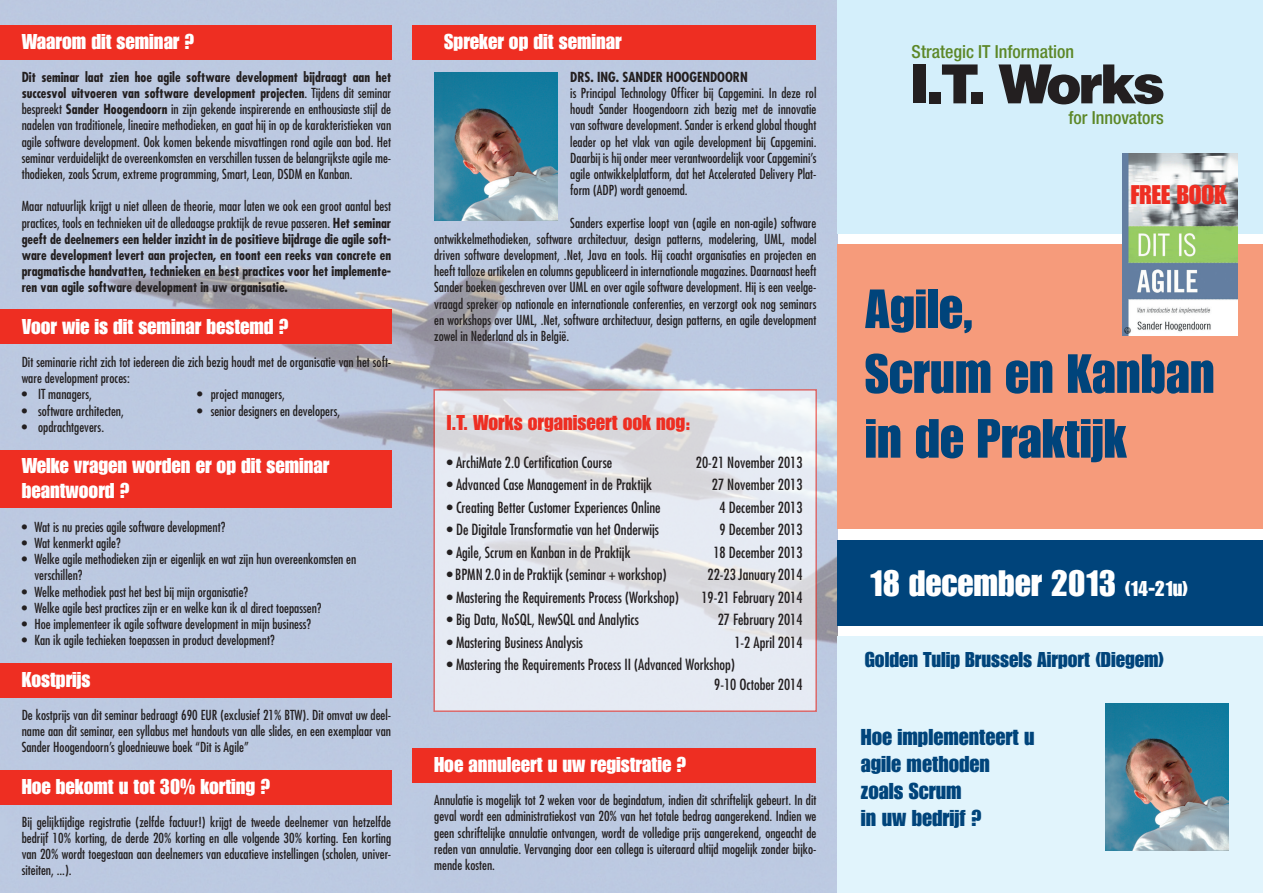
<style>
.page{position:relative;width:1263px;height:893px;background:#fff}
.page>*{position:absolute;margin:0;border:0;box-sizing:border-box;transform-origin:0 0}
.t1{font:54px/64.8px "Impact";color:#00447b}
.t2{font:36px "Impact";color:#fff}
.t3{font:26.4px "Impact";color:#ee2e22}
.t4{font:22.5px "Impact";color:#00447b}
.t5{font:21px "Impact";color:#fff}
.t6{font:21px "Impact";color:#00447b}
.t7{font:21px "Impact";color:#ee2e22}
.t8{font:500 condensed 18px "Helvetica Neue";color:#5c8727}
.t9{font:condensed 15px "Futura";color:#231f20}
.t10{font:condensed 13.5px/16.2px "Futura";color:#231f20;text-align:justify}
.t11{font:700 condensed 13.5px/16.2px "Futura";color:#231f20;text-align:justify}
.s1{font-weight:700}
.s2{font-weight:400}
.s3{font-size:21px}
</style>
<div class="page">
<img style="left:0;top:0;width:838px;height:893px">
<div style="left:0;top:26px;width:391px;height:34px;background:#ee2e22"></div>
<div style="left:412px;top:26px;width:404px;height:34px;background:#ee2e22"></div>
<div style="left:0;top:309px;width:391px;height:34px;background:#ee2e22"></div>
<div style="left:0;top:663px;width:391px;height:34px;background:#ee2e22"></div>
<div style="left:0;top:771px;width:391px;height:34px;background:#ee2e22"></div>
<div style="left:412px;top:748px;width:404px;height:34px;background:#ee2e22"></div>
<div style="left:0;top:451px;width:391px;height:57px;background:#ee2e22"></div>
<div style="left:838px;top:637px;width:425px;height:256px;background:#e1f4fc"></div>
<div style="left:838px;top:0;width:425px;height:234px;background:#d4effb"></div>
<div style="left:838px;top:244px;width:425px;height:285px;background:#f69b7b"></div>
<div style="left:838px;top:540px;width:425px;height:85px;background:#00447b"></div>
<img style="left:1105px;top:703px;width:123px;height:147px">
<img style="left:434px;top:73px;width:123px;height:147px">
<div style="left:913px;top:64px;width:12px;height:39px;background:#231f20"></div>
<div style="left:929px;top:92px;width:12px;height:11px;background:#231f20"></div>
<svg style="left:942px;top:64px;width:35px;height:39px"></svg>
<div style="left:971px;top:92px;width:11px;height:11px;background:#231f20"></div>
<svg style="left:998px;top:64px;width:165px;height:40px"></svg>
<svg style="left:433px;top:389px;width:384px;height:323px;fill:#e6eaf3"></svg>
<img style="left:1123px;top:154px;width:114px;height:181px">
<p class="t5" style="left:22px;top:29px;width:175px">Waarom dit seminar ?</p>
<p class="t10" style="left:22px;top:68px;width:371px"><span class="s1">Dit seminar laat zien hoe agile software development bijdraagt aan het succesvol uitvoeren van software development projecten</span>. Tijdens dit seminar bespreekt <span class="s1">Sander Hoogendoorn</span> in zijn gekende inspirerende en enthousiaste stijl de nadelen van traditionele, lineaire methodieken, en gaat hij in op de karakteristieken van agile software development. Ook komen bekende misvattingen rond agile aan bod. Het seminar verduidelijkt de overeenkomsten en verschillen tussen de belangrijkste agile me&shy;thodieken, zoals Scrum, extreme programming, Smart, Lean, DSDM en Kanban.</p>
<p class="t11" style="left:22px;top:198px;width:371px"><span class="s2">Maar natuurlijk krijgt u niet alleen de theorie, maar laten we ook een groot aantal best practices, tools en technieken uit de alledaagse praktijk de revue passeren.</span> Het seminar geeft de deelnemers een helder inzicht in de positieve bijdrage die agile soft&shy;ware development levert aan projecten, en toont een reeks van concrete en pragmatische handvatten, technieken en best practices voor het implemente&shy;ren van agile software development in uw organisatie.</p>
<p class="t5" style="left:22px;top:314px;width:269px">Voor wie is dit seminar bestemd ?</p>
<p class="t10" style="left:22px;top:354px;width:371px">Dit seminarie richt zich tot iedereen die zich bezig houdt met de organisatie van het soft&shy;ware development proces:</p>
<p class="t10" style="left:22px;top:386px;width:72px">• IT managers,</p>
<p class="t10" style="left:197px;top:386px;width:89px">• project managers,</p>
<p class="t10" style="left:22px;top:402px;width:104px">• software architecten,</p>
<p class="t10" style="left:197px;top:402px;width:144px">• senior designers en developers,</p>
<p class="t10" style="left:22px;top:418px;width:84px">• opdrachtgevers.</p>
<p class="t5" style="left:22px;top:454px;width:309px">Welke vragen worden er op dit seminar</p>
<p class="t5" style="left:22px;top:479px;width:110px">beantwoord ?</p>
<p class="t10" style="left:22px;top:518px;width:205px">• Wat is nu precies agile software development?</p>
<p class="t10" style="left:22px;top:534px;width:101px">• Wat kenmerkt agile?</p>
<p class="t10" style="left:34px;top:551px;width:323px;text-indent:-13px">• Welke agile methodieken zijn er eigenlijk en wat zijn hun overeenkomsten en verschillen?</p>
<p class="t10" style="left:22px;top:583px;width:228px">• Welke methodiek past het best bij mijn organisatie?</p>
<p class="t10" style="left:22px;top:599px;width:301px">• Welke agile best practices zijn er en welke kan ik al direct toepassen?</p>
<p class="t10" style="left:22px;top:615px;width:291px">• Hoe implementeer ik agile software development in mijn business?</p>
<p class="t10" style="left:22px;top:632px;width:254px">• Kan ik agile techieken toepassen in product development?</p>
<p class="t5" style="left:22px;top:667px;width:70px">Kostprijs</p>
<p class="t10" style="left:22px;top:706px;width:371px">De kostprijs van dit seminar bedraagt 690 EUR (exclusief 21% BTW). Dit omvat uw deel&shy;name aan dit seminar, een syllabus met handouts van alle slides, en een exemplaar van Sander Hoogendoorn’s gloednieuwe boek “Dit is Agile”</p>
<p class="t5" style="left:22px;top:774px;width:250px">Hoe bekomt u tot 30% korting ?</p>
<p class="t10" style="left:22px;top:813px;width:371px">Bij gelijktijdige registratie (zelfde factuur!) krijgt de tweede deelnemer van hetzelfde bedrijf 10% korting, de derde 20% korting en alle volgende 30% korting. Een korting van 20% wordt toegestaan aan deelnemers van educatieve instellingen (scholen, univer&shy;siteiten, ...).</p>
<p class="t5" style="left:444px;top:29px;width:179px">Spreker op dit seminar</p>
<p class="t11" style="left:570px;top:69px;width:179px">DRS. ING. SANDER HOOGENDOORN</p>
<p class="t10" style="left:570px;top:85px;width:248px">is Principal Technology Officer bij Capgemini. In deze rol houdt Sander Hoogendoorn zich bezig met de innovatie van software development. Sander is erkend global thought leader op het vlak van agile development bij Capgemini.<br>Daarbij is hij onder meer verantwoordelijk voor Capgemini’s agile ontwikkelplatform, dat het Accelerated Delivery Plat&shy;form (ADP) wordt genoemd.</p>
<p class="t10" style="left:434px;top:214px;width:384px;text-indent:136px">Sanders expertise loopt van (agile en non-agile) software ontwikkelmethodieken, software architectuur, design patterns, modelering, UML, model driven software development, .Net, Java en tools. Hij coacht organisaties en projecten en heeft talloze artikelen en columns gepubliceerd in internationale magazines. Daarnaast heeft Sander boeken geschreven over UML en over agile software development. Hij is een veelge&shy;vraagd spreker op nationale en internationale conferenties, en verzorgt ook nog seminars en workshops over UML, .Net, software architectuur, design patterns, en agile development zowel in Nederland als in België.</p>
<p class="t7" style="left:447px;top:411px;width:245px">I.T. Works organiseert ook nog:</p>
<p class="t9" style="left:447px;top:453px;width:167px">• ArchiMate 2.0 Certification Course</p>
<p class="t9" style="left:696px;top:453px;width:108px">20-21 November 2013</p>
<p class="t9" style="left:447px;top:475px;width:207px">• Advanced Case Management in de Praktijk</p>
<p class="t9" style="left:712px;top:475px;width:92px">27 November 2013</p>
<p class="t9" style="left:447px;top:498px;width:215px">• Creating Better Customer Experiences Online</p>
<p class="t9" style="left:719px;top:498px;width:84px">4 December 2013</p>
<p class="t9" style="left:447px;top:520px;width:214px">• De Digitale Transformatie van het Onderwijs</p>
<p class="t9" style="left:719px;top:520px;width:84px">9 December 2013</p>
<p class="t9" style="left:447px;top:543px;width:185px">• Agile, Scrum en Kanban in de Praktijk</p>
<p class="t9" style="left:713px;top:543px;width:91px">18 December 2013</p>
<p class="t9" style="left:447px;top:565px;width:221px">• BPMN 2.0 indePraktijk(seminar + workshop)</p>
<p class="t9" style="left:707px;top:565px;width:97px">22-23 January 2014</p>
<p class="t9" style="left:447px;top:588px;width:233px">• Mastering the Requirements Process (Workshop)</p>
<p class="t9" style="left:701px;top:588px;width:103px">19-21 February 2014</p>
<p class="t9" style="left:447px;top:610px;width:194px">• Big Data, NoSQL, NewSQL and Analytics</p>
<p class="t9" style="left:718px;top:610px;width:86px">27 February 2014</p>
<p class="t9" style="left:447px;top:633px;width:137px">• Mastering Business Analysis</p>
<p class="t9" style="left:734px;top:633px;width:70px">1-2 April 2014</p>
<p class="t9" style="left:447px;top:655px;width:290px">• Mastering the Requirements Process II (Advanced Workshop)</p>
<p class="t9" style="left:714px;top:675px;width:90px">9-10 October 2014</p>
<p class="t5" style="left:434px;top:752px;width:254px">Hoe annuleert u uw registratie ?</p>
<p class="t10" style="left:434px;top:792px;width:384px">Annulatie is mogelijk tot 2 weken voor de begindatum, indien dit schriftelijk gebeurt. In dit geval wordt een administratiekost van 20% van het totale bedrag aangerekend. Indien we geen schriftelijke annulatie ontvangen, wordt de volledige prijs aangerekend, ongeacht de reden van annulatie. Vervanging door een collega is uiteraard altijd mogelijk zonder bijko&shy;mende kosten.</p>
<p class="t8" style="left:912px;top:41px;width:164px">Strategic IT Information</p>
<p class="t8" style="left:1068px;top:107px;width:97px">for Innovators</p>
<p class="t3" style="left:1131px;top:179px;width:97px">FREE BOOK</p>
<p class="t1" style="left:865px;top:276px;width:111px">Agile,</p>
<p class="t1" style="left:865px;top:341px;width:351px">Scrum en Kanban in de Praktijk</p>
<p class="t2" style="left:870px;top:562px;width:320px">18 december 2013 <span class="s3">(14-21u)</span></p>
<p class="t6" style="left:865px;top:648px;width:301px">Golden Tulip Brussels Airport (Diegem)</p>
<p class="t4" style="left:861px;top:724px;width:175px">Hoe implementeert u</p>
<p class="t4" style="left:861px;top:751px;width:131px">agile methoden</p>
<p class="t4" style="left:861px;top:778px;width:102px">zoals Scrum</p>
<p class="t4" style="left:861px;top:805px;width:123px">in uw bedrijf ?</p>
</div>
